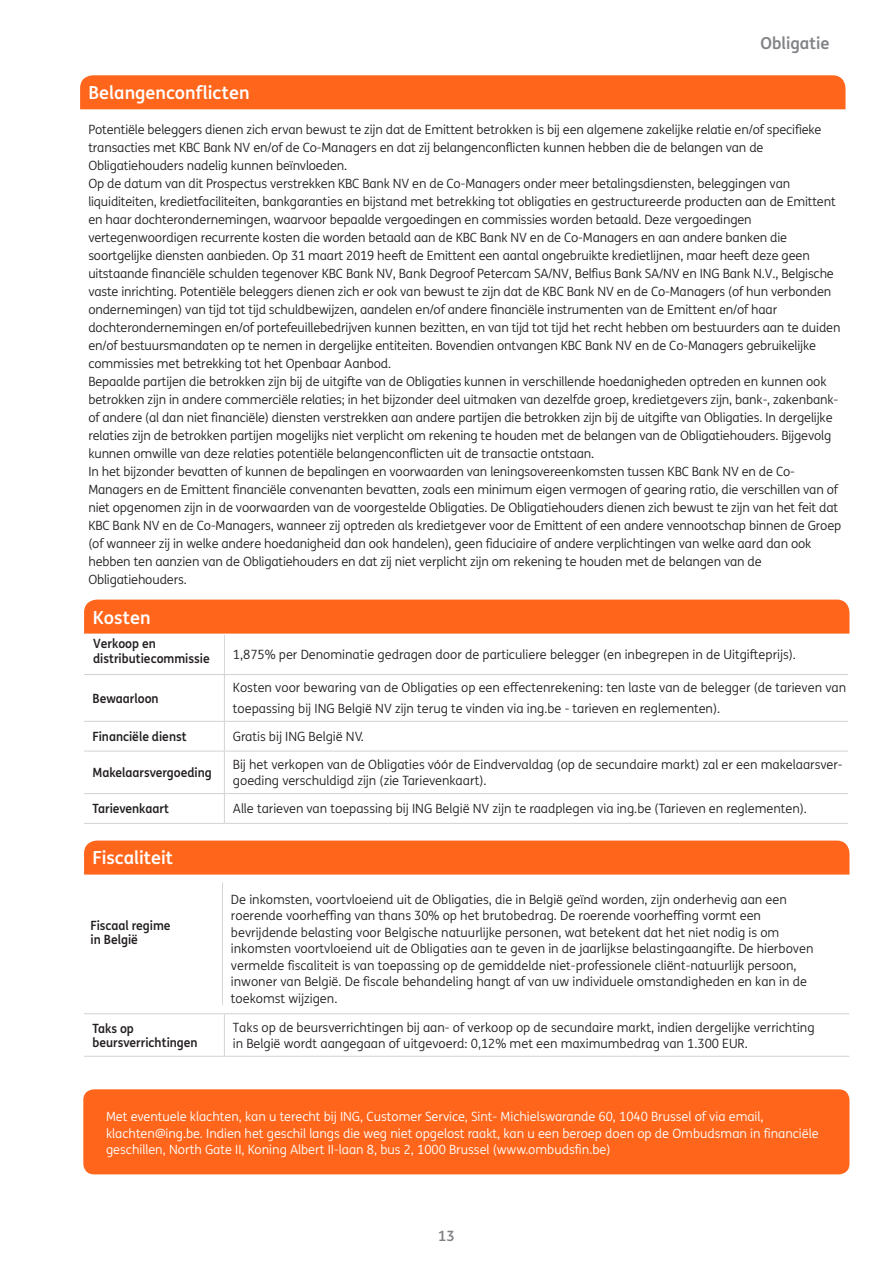
<style>
.page{position:relative;width:893px;height:1263px;background:#fff}
.page>*{position:absolute;margin:0;border:0;box-sizing:border-box;transform-origin:0 0}
.t1{font:700 18px "ING Me";color:#fff}
.t2{font:700 18px "ING Me";color:#fff}
.t3{font:700 16.5px "ING Me";color:#808285}
.t4{font:700 14.25px "ING Me";color:#808285}
.t5{font:12.75px/18px "ING Me";letter-spacing:-.01em;color:#231f20}
.t6{font:12.75px/16.5px "ING Me";color:#fff}
.t7{font:700 12.75px/13.5px "ING Me";color:#231f20;scale:.95 1}
.t8{font:700 12.75px/15.3px "ING Me";color:#231f20;scale:.95 1}
.s1{font-style:inherit}
</style>
<div class="page">
<div style="left:83px;top:1089px;width:766px;height:85px;background:#ff661c;border-radius:11px"></div>
<div style="left:80px;top:75px;width:765px;height:34px;background:#ff661c"></div>
<hr style="left:84px;top:1056px;width:140px;height:1px;background:#d1d2d4">
<hr style="left:224px;top:1056px;width:625px;height:1px;background:#d1d2d4">
<hr style="left:222px;top:882px;width:1px;height:123px;background:#d1d2d4">
<hr style="left:224px;top:1014px;width:1px;height:42px;background:#d1d2d4">
<hr style="left:84px;top:1013px;width:140px;height:1px;background:#d1d2d4">
<hr style="left:224px;top:1013px;width:625px;height:1px;background:#d1d2d4">
<hr style="left:84px;top:823px;width:140px;height:1px;background:#d1d2d4">
<hr style="left:224px;top:823px;width:624px;height:1px;background:#d1d2d4">
<hr style="left:224px;top:635px;width:1px;height:40px;background:#d1d2d4">
<hr style="left:224px;top:675px;width:1px;height:46px;background:#d1d2d4">
<svg style="left:224px;top:722px;width:1px;height:29px"></svg>
<hr style="left:224px;top:751px;width:1px;height:42px;background:#d1d2d4">
<svg style="left:224px;top:794px;width:1px;height:29px"></svg>
<hr style="left:84px;top:674px;width:140px;height:1px;background:#d1d2d4">
<hr style="left:84px;top:721px;width:140px;height:1px;background:#d1d2d4">
<hr style="left:84px;top:751px;width:140px;height:1px;background:#d1d2d4">
<hr style="left:84px;top:793px;width:140px;height:1px;background:#d1d2d4">
<hr style="left:224px;top:674px;width:624px;height:1px;background:#d1d2d4">
<hr style="left:224px;top:721px;width:624px;height:1px;background:#d1d2d4">
<hr style="left:224px;top:751px;width:624px;height:1px;background:#d1d2d4">
<hr style="left:224px;top:793px;width:624px;height:1px;background:#d1d2d4">
<div style="left:84px;top:600px;width:765px;height:34px;background:#ff661c"></div>
<div style="left:84px;top:840px;width:765px;height:34px;background:#ff661c"></div>
<h1 class="t1" style="left:89px;top:78px;width:162px">Belangenconflicten</h1>
<p class="t3" style="left:760px;top:29px;width:71px">Obligatie</p>
<p class="t5" style="left:88px;top:119px;width:754px">Potentiële beleggers dienen zich ervan bewust te zijn dat de Emittent betrokken is bij een algemene zakelijke relatie en/of specifieke transacties met KBC Bank NV en/of de Co-Managers en dat zij belangenconflicten kunnen hebben die de belangen van de Obligatiehouders nadelig kunnen beïnvloeden.<br>Op de datum van dit Prospectus verstrekken KBC Bank NV en de Co-Managers onder meer betalingsdiensten, beleggingen van liquiditeiten, kredietfaciliteiten, bankgaranties en bijstand met betrekking tot obligaties en gestructureerde producten aan de Emittent en haar dochterondernemingen, waarvoor bepaalde vergoedingen en commissies worden betaald. Deze vergoedingen vertegenwoordigen recurrente kosten die worden betaald aan de KBC Bank NV en de Co-Managers en aan andere banken die soortgelijke diensten aanbieden. Op 31 maart 2019 heeft de Emittent een aantal ongebruikte kredietlijnen, maar heeft deze geen uitstaande financiële schulden tegenover KBC Bank NV, Bank Degroof Petercam SA/NV, Belfius Bank SA/NV en ING Bank N.V., Belgische vaste inrichting. Potentiële beleggers dienen zich er ook van bewust te zijn dat de KBC Bank NV en de Co-Managers (of hun verbonden ondernemingen) van tijd tot tijd schuldbewijzen, aandelen en/of andere financiële instrumenten van de Emittent en/of haar dochterondernemingen en/of portefeuillebedrijven kunnen bezitten, en van tijd tot tijd het recht hebben om bestuurders aan te duiden en/of bestuursmandaten op te nemen in dergelijke entiteiten. Bovendien ontvangen KBC Bank NV en de Co-Managers gebruikelijke commissies met betrekking tot het Openbaar Aanbod.<br>Bepaalde partijen die betrokken zijn bij de uitgifte van de Obligaties kunnen in verschillende hoedanigheden optreden en kunnen ook betrokken zijn in andere commerciële relaties; in het bijzonder deel uitmaken van dezelfde groep, kredietgevers zijn, bank-, zakenbank&shy;of andere (al dan niet financiële) diensten verstrekken aan andere partijen die betrokken zijn bij de uitgifte van Obligaties. In dergelijke relaties zijn de betrokken partijen mogelijks niet verplicht om rekening te houden met de belangen van de Obligatiehouders. Bijgevolg kunnen omwille van deze relaties potentiële belangenconflicten uit de transactie ontstaan.<br>In het bijzonder bevatten of kunnen de bepalingen en voorwaarden van leningsovereenkomsten tussen KBC Bank NV en de Co-Managers en de Emittent financiële convenanten bevatten, zoals een minimum eigen vermogen of gearing ratio, die verschillen van of niet opgenomen zijn in de voorwaarden van de voorgestelde Obligaties. De Obligatiehouders dienen zich bewust te zijn van het feit dat KBC Bank NV en de Co-Managers, wanneer zij optreden als kredietgever voor de Emittent of een andere vennootschap binnen de Groep (of wanneer zij in welke andere hoedanigheid dan ook handelen), geen fiduciaire of andere verplichtingen van welke aard dan ook hebben ten aanzien van de Obligatiehouders en dat zij niet verplicht zijn om rekening te houden met de belangen van de Obligatiehouders.</p>
<h1 class="t2" style="left:93px;top:603px;width:59px">Kosten</h1>
<p class="t8" style="left:93px;top:635px;width:124px">Verkoop en distributiecommissie</p>
<p class="t5" style="left:233px;top:645px;width:565px">1,875% per Denominatie gedragen door de particuliere belegger (en inbegrepen in de Uitgifteprijs).</p>
<p class="t7" style="left:93px;top:691px;width:71px">Bewaarloon</p>
<p class="t5" style="left:233px;top:677px;width:615px;line-height:20.7px">Kosten voor bewaring van de Obligaties op een effectenrekening: ten laste van de belegger (de tarieven van toepassing bij ING België NV zijn terug te vinden via ing.be - tarieven en reglementen).</p>
<p class="t7" style="left:93px;top:729px;width:101px">Financiële dienst</p>
<p class="t5" style="left:233px;top:727px;width:132px">Gratis bij ING België NV.</p>
<p class="t7" style="left:93px;top:765px;width:127px">Makelaarsvergoeding</p>
<p class="t5" style="left:233px;top:755px;width:611px;line-height:16.5px">Bij het verkopen van de Obligaties vóór de Eindvervaldag (op de secundaire markt) zal er een makelaarsver&shy;goeding verschuldigd zijn (zie Tarievenkaart).</p>
<p class="t7" style="left:93px;top:801px;width:82px">Tarievenkaart</p>
<p class="t5" style="left:233px;top:799px;width:576px">Alle tarieven van toepassing bij ING België NV zijn te raadplegen via ing.be (Tarieven en reglementen).</p>
<h1 class="t1" style="left:93px;top:843px;width:82px">Fiscaliteit</h1>
<p class="t7" style="left:91px;top:918px;width:86px">Fiscaal regime in België</p>
<p class="t5" style="left:231px;top:890px;width:584px;line-height:16.5px">De inkomsten, voortvloeiend uit de Obligaties, die in België geïnd worden, zijn onderhevig aan een roerende voorheffing van thans 30% op het brutobedrag. De roerende voorheffing vormt een bevrijdende belasting voor Belgische natuurlijke personen, wat betekent dat het niet nodig is om inkomsten voortvloeiend uit de Obligaties aan te geven in de jaarlijkse belastingaangifte. De hierboven vermelde fiscaliteit is van toepassing op de gemiddelde niet-professionele cliënt-natuurlijk persoon, inwoner van België. De fiscale behandeling hangt af van uw individuele omstandigheden en kan in de toekomst wijzigen.</p>
<p class="t7" style="left:93px;top:1021px;width:112px">Taks op beursverrichtingen</p>
<p class="t5" style="left:233px;top:1018px;width:583px;line-height:16.5px">Taks op de beursverrichtingen bij aan- of verkoop op de secundaire markt, indien dergelijke verrichting in België wordt aangegaan of uitgevoerd: 0,12% met een maximumbedrag van 1.300 EUR.</p>
<p class="t6" style="left:106px;top:1108px;width:714px">Met eventuele klachten, kan u terecht bij ING, Customer Service, Sint- Michielswarande 60, 1040 Brussel of via email, klachten@ing.be. Indien het geschil langs die weg niet opgelost raakt, kan u een beroep doen op de Ombudsman in financiële geschillen, North Gate II, Koning Albert II-laan 8, bus 2, 1000 Brussel (www.ombudsfin.be)</p>
<p class="t4" style="left:438px;top:1224px;width:18px">1<span class="s1">3</span></p>
</div>
